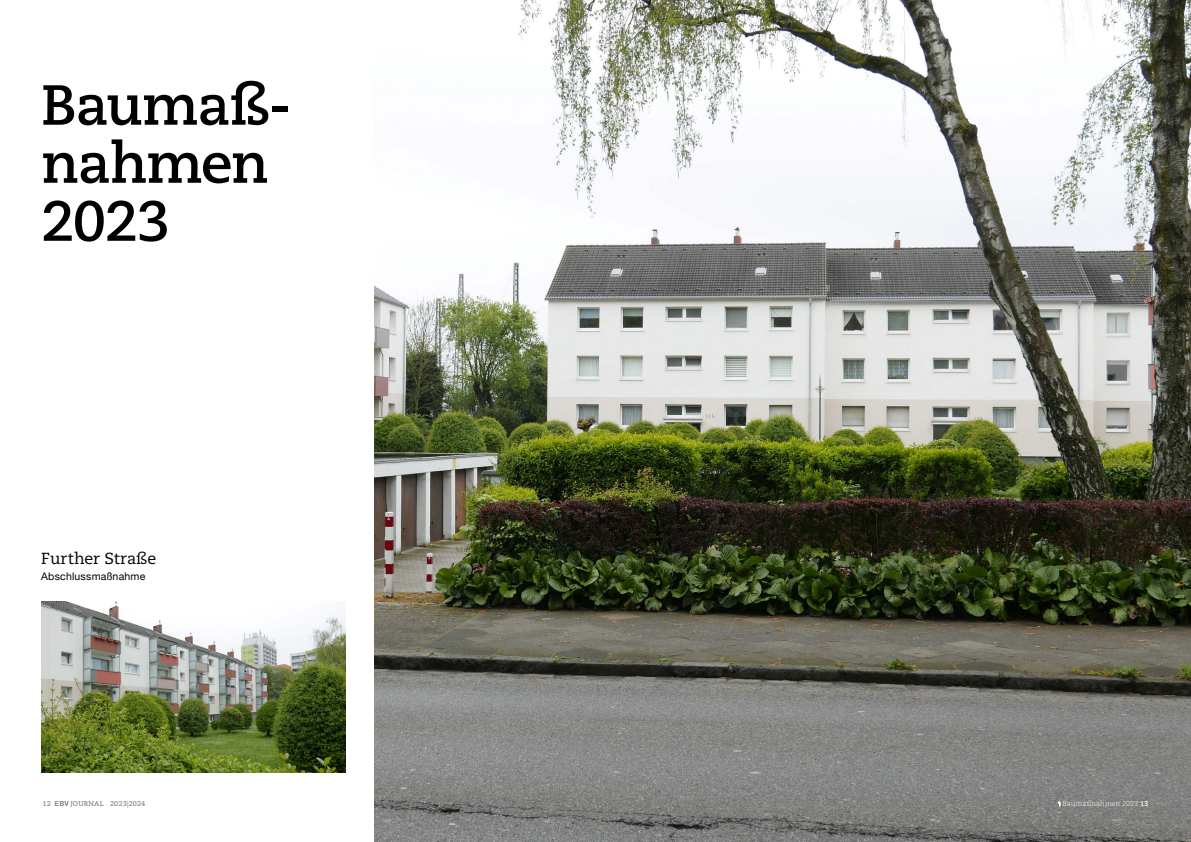
<style>
.page{position:relative;width:1191px;height:842px;background:#fff}
.page>*{position:absolute;margin:0;border:0;box-sizing:border-box;transform-origin:0 0}
.t1{font:700 56.3px/58px "Caecilia LT Std";letter-spacing:-.025em;color:#000}
.t2{font:16px "Caecilia LT Std";color:#000}
.t3{font:10.5px "Helvetica Neue";letter-spacing:.02em;color:#000}
.t4{font:700 7px "Caecilia LT Std";letter-spacing:.01em;color:#878787}
.t5{font:300 7px "Caecilia LT Std";letter-spacing:.01em;color:#fff}
.s1{font-family:"Helvetica Neue"}
.s2{font-weight:700}
</style>
<div class="page">
<img style="left:41px;top:602px;width:304px;height:170px">
<img style="left:374px;top:0;width:817px;height:842px">
<svg style="left:1057px;top:801px;width:3px;height:6px"></svg>
<h1 class="t1" style="left:41px;top:77px;width:252px">Baumaß&shy;nahmen<br>2023</h1>
<h2 class="t2" style="left:41px;top:549px;width:117px">Further Straße</h2>
<h3 class="t3" style="left:41px;top:569px;width:106px">Abschlussmaßnahme</h3>
<p class="t4" style="left:43px;top:800px;width:104px">12 <span class="s1">EBV</span> JOURNAL 2023|2024</p>
<p class="t5" style="left:1062px;top:800px;width:87px">Baumaßnahmen 2023 <span class="s2">13</span></p>
</div>
